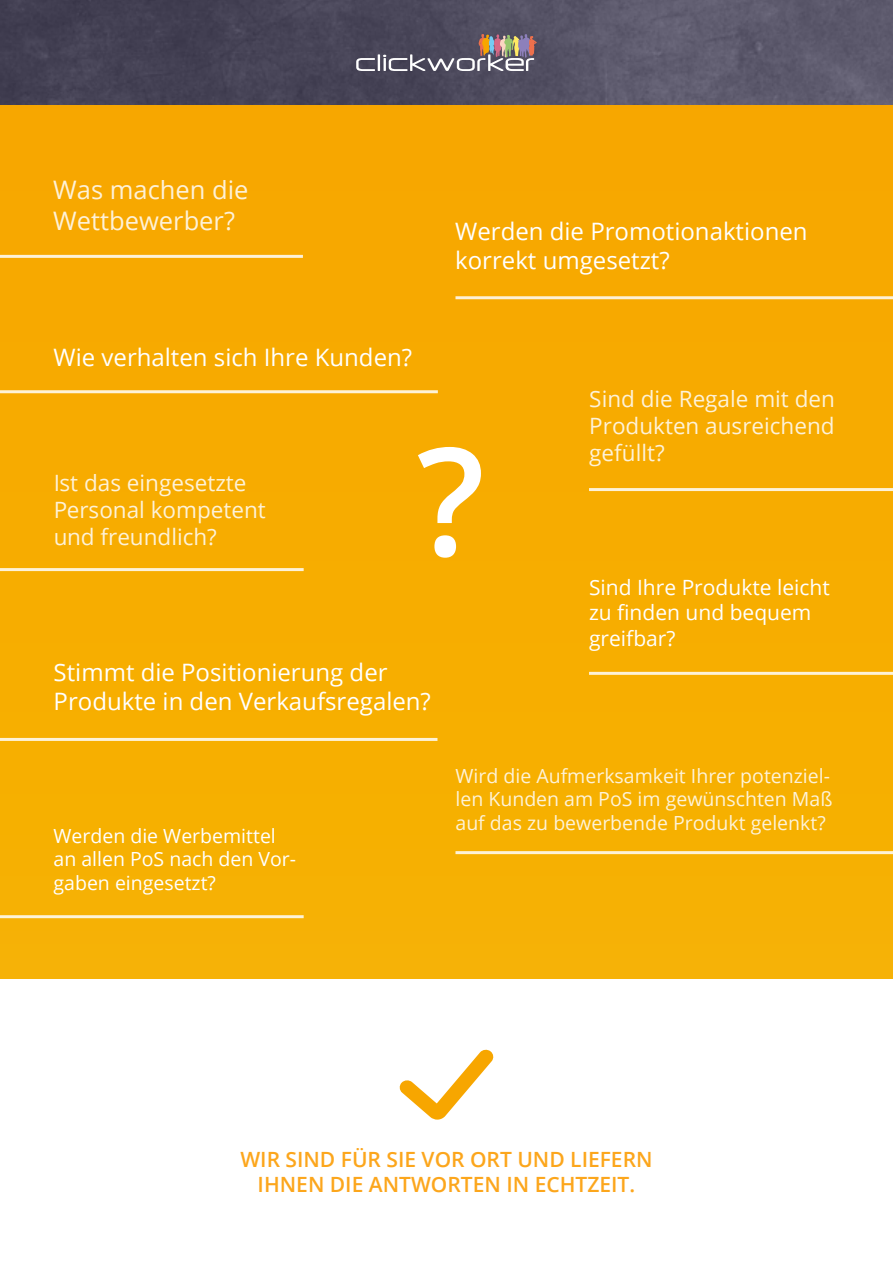
<style>
.page{position:relative;width:893px;height:1263px;background:#fff}
.page>*{position:absolute;margin:0;border:0;box-sizing:border-box;transform-origin:0 0}
.t1{font:600 150px "Open Sans";color:#fff}
.t2{font:25.5px/30.6px "Open Sans";color:#fff}
.t3{font:24px/28.8px "Open Sans";color:#fff}
.t4{font:22.5px/27px "Open Sans";color:#fff}
.t5{font:600 21px/25.2px "Open Sans";color:#fca61c;text-align:center}
.t6{font:21px/25.2px "Open Sans";color:#fff}
.t7{font:19.5px/23.4px "Open Sans";color:#fff}
</style>
<div class="page">
<img style="left:0;top:0;width:893px;height:105px">
<div style="left:0;top:105px;width:893px;height:873px;background:#f7ac00"></div>
<hr style="left:0;top:255px;width:303px;height:3px;background:#fff">
<hr style="left:455px;top:296px;width:438px;height:3px;background:#fff">
<hr style="left:0;top:390px;width:438px;height:3px;background:#fff">
<hr style="left:589px;top:488px;width:304px;height:3px;background:#fff">
<hr style="left:0;top:568px;width:304px;height:3px;background:#fff">
<hr style="left:589px;top:672px;width:304px;height:3px;background:#fff">
<hr style="left:455px;top:851px;width:438px;height:3px;background:#fff">
<hr style="left:0;top:738px;width:437px;height:3px;background:#fff">
<hr style="left:0;top:915px;width:304px;height:3px;background:#fff">
<svg style="left:399px;top:1049px;width:95px;height:70px"></svg>
<svg style="left:356px;top:34px;width:181px;height:37px;background:#716a74"></svg>
<h2 class="t2" style="left:53px;top:174px;width:197px">Was machen die<br>Wettbewerber?</h2>
<p class="t3" style="left:54px;top:343px;width:360px">Wie verhalten sich Ihre Kunden?</p>
<p class="t3" style="left:455px;top:217px;width:354px">Werden die Promotionaktionen korrekt umgesetzt?</p>
<p class="t4" style="left:53px;top:469px;width:214px">Ist das eingesetzte<br>Personal kompetent und freundlich?</p>
<h1 class="t1" style="left:417px;top:398px;width:69px">?</h1>
<p class="t3" style="left:54px;top:658px;width:379px">Stimmt die Positionierung der<br>Produkte in den Verkaufsregalen?</p>
<p class="t4" style="left:589px;top:385px;width:247px;text-align:justify">Sind die Regale mit den Produkten ausreichend gefüllt?</p>
<p class="t6" style="left:589px;top:574px;width:242px">Sind Ihre Produkte leicht zu finden und bequem greifbar?</p>
<p class="t7" style="left:54px;top:823px;width:244px">Werden die Werbemittel an allen PoS nach den Vor&shy;gaben eingesetzt?</p>
<p class="t7" style="left:455px;top:764px;width:378px">Wird die Aufmerksamkeit Ihrer potenziel&shy;len Kunden am PoS im gewünschten Maß auf das zu bewerbende Produkt gelenkt?</p>
<p class="t5" style="left:240px;top:1146px;width:414px">WIR SIND FÜR SIE VOR ORT UND LIEFERN<br>IHNEN DIE ANTWORTEN IN ECHTZEIT.</p>
</div>
